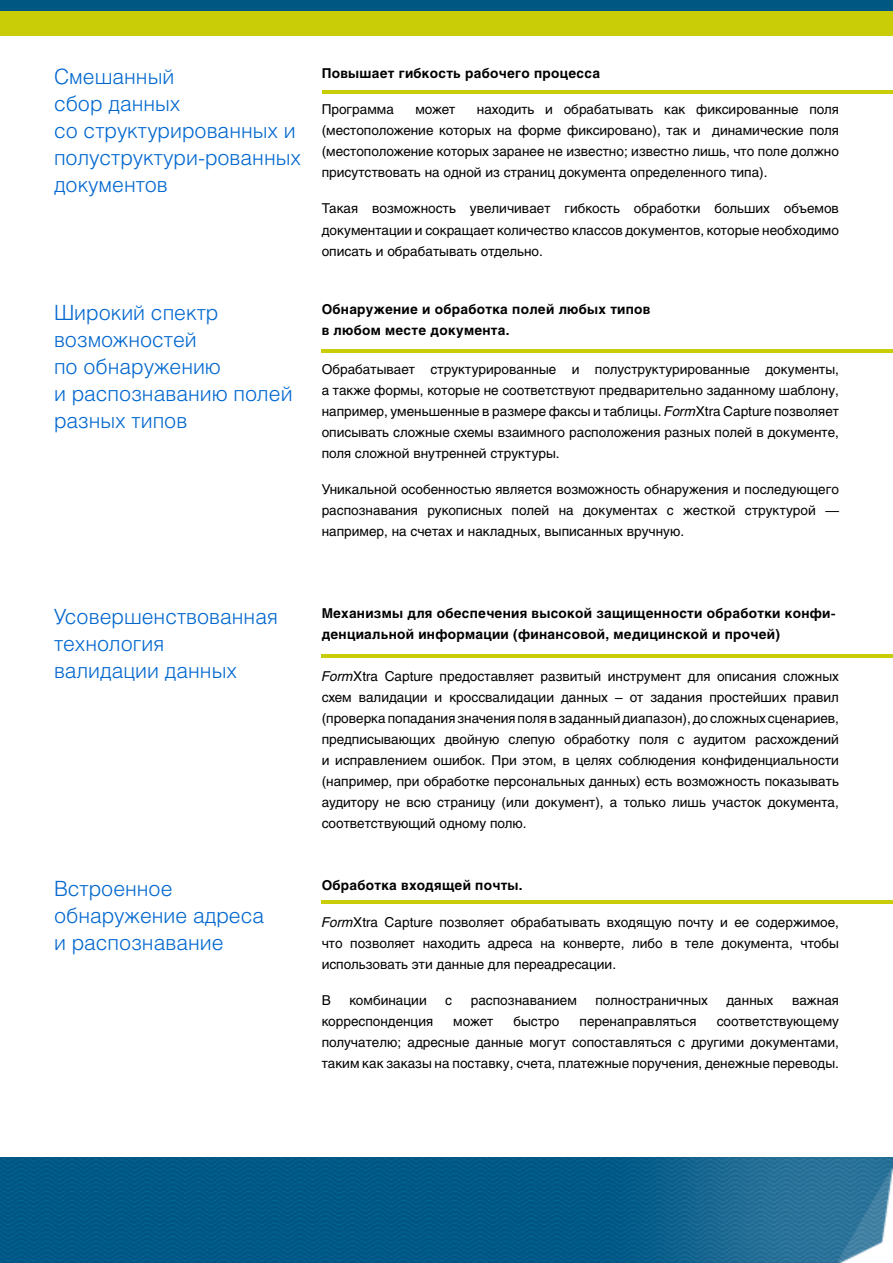
<style>
.page{position:relative;width:893px;height:1263px;background:#fff}
.page>*{position:absolute;margin:0;border:0;box-sizing:border-box;transform-origin:0 0}
.t1{font:21px/27px "Helios Light C";color:#0067cf}
.t2{font:13.5px/21px "Helios C";color:#000;text-align:justify}
.t3{font:700 13.5px/21px "Helios C";letter-spacing:.02em;color:#000}
.s1{font-style:italic}
</style>
<div class="page">
<div style="left:0;top:0;width:893px;height:36px;background:#c9cd07"></div>
<div style="left:0;top:0;width:893px;height:10px;background:#005782"></div>
<img style="left:0;top:1158px;width:893px;height:105px">
<hr style="left:323px;top:91px;width:570px;height:3px;background:#c9cd07">
<hr style="left:322px;top:349px;width:571px;height:3px;background:#c9cd07">
<hr style="left:322px;top:655px;width:571px;height:3px;background:#c9cd07">
<hr style="left:322px;top:901px;width:571px;height:3px;background:#c9cd07">
<h1 class="t1" style="left:54px;top:63px;width:122px">Смешанный</h1>
<p class="t3" style="left:322px;top:63px;width:280px">Повышает гибкость рабочего процесса</p>
<h1 class="t1" style="left:54px;top:90px;width:248px">сбор данных<br>со структурированных и полуструктури-рованных документов</h1>
<p class="t2" style="left:322px;top:99px;width:74px">Программа</p>
<p class="t2" style="left:415px;top:99px;width:42px">может</p>
<p class="t2" style="left:322px;top:99px;width:519px;text-indent:155px">находить и обрабатывать как фиксированные поля (местоположение которых на форме фиксировано), так и динамические поля (местоположение которых заранее не известно; известно лишь, что поле должно присутствовать на одной из страниц документа определенного типа).</p>
<p class="t2" style="left:322px;top:198px;width:519px">Такая возможность увеличивает гибкость обработки больших объемов документации и сокращает количество классов документов, которые необходимо описать и обрабатывать отдельно.</p>
<h1 class="t1" style="left:54px;top:299px;width:240px">Широкий спектр возможностей<br>по обнаружению<br>и распознаванию полей разных типов</h1>
<h1 class="t1" style="left:54px;top:603px;width:225px">Усовершенствованная технология<br>валидации данных</h1>
<p class="t3" style="left:322px;top:299px;width:330px">Обнаружение и обработка полей любых типов в любом месте документа.</p>
<p class="t2" style="left:322px;top:358px;width:519px">Обрабатывает структурированные и полуструктурированные документы, а также формы, которые не соответствуют предварительно заданному шаблону, например, уменьшенные в размере факсы и таблицы. <span class="s1">Form</span>Xtra Capture позволяет описывать сложные схемы взаимного расположения разных полей в документе, поля сложной внутренней структуры.</p>
<p class="t2" style="left:322px;top:478px;width:519px">Уникальной особенностью является возможность обнаружения и последующего распознавания рукописных полей на документах с жесткой структурой — например, на счетах и накладных, выписанных вручную.</p>
<p class="t3" style="left:322px;top:603px;width:515px">Механизмы для обеспечения высокой защищенности обработки конфи&shy;денциальной информации (финансовой, медицинской и прочей)</p>
<p class="t2" style="left:322px;top:665px;width:519px"><span class="s1">Form</span>Xtra Capture предоставляет развитый инструмент для описания сложных схем валидации и кроссвалидации данных – от задания простейших правил (проверка попадания значения поля в заданный диапазон), до сложных сценариев, предписывающих двойную слепую обработку поля с аудитом расхождений и исправлением ошибок. При этом, в целях соблюдения конфиденциальности (например, при обработке персональных данных) есть возможность показывать аудитору не всю страницу (или документ), а только лишь участок документа, соответствующий одному полю.</p>
<h1 class="t1" style="left:54px;top:875px;width:120px">Встроенное</h1>
<p class="t3" style="left:322px;top:874px;width:202px">Обработка входящей почты.</p>
<h1 class="t1" style="left:54px;top:902px;width:212px">обнаружение адреса и распознавание</h1>
<p class="t2" style="left:322px;top:912px;width:519px"><span class="s1">Form</span>Xtra Capture позволяет обрабатывать входящую почту и ее содержимое, что позволяет находить адреса на конверте, либо в теле документа, чтобы использовать эти данные для переадресации.</p>
<p class="t2" style="left:322px;top:990px;width:11px">В</p>
<p class="t2" style="left:349px;top:990px;width:79px">комбинации</p>
<p class="t2" style="left:445px;top:990px;width:8px">с</p>
<p class="t2" style="left:471px;top:990px;width:108px">распознаванием</p>
<p class="t2" style="left:595px;top:990px;width:114px">полностраничных</p>
<p class="t2" style="left:726px;top:990px;width:48px">данных</p>
<p class="t2" style="left:792px;top:990px;width:48px">важная</p>
<p class="t2" style="left:322px;top:1011px;width:113px">корреспонденция</p>
<p class="t2" style="left:453px;top:1011px;width:42px">может</p>
<p class="t2" style="left:513px;top:1011px;width:47px">быстро</p>
<p class="t2" style="left:580px;top:1011px;width:118px">перенаправляться</p>
<p class="t2" style="left:322px;top:1011px;width:519px;text-indent:395px">соответствующему получателю; адресные данные могут сопоставляться с другими документами, таким как заказы на поставку, счета, платежные поручения, денежные переводы.</p>
</div>
